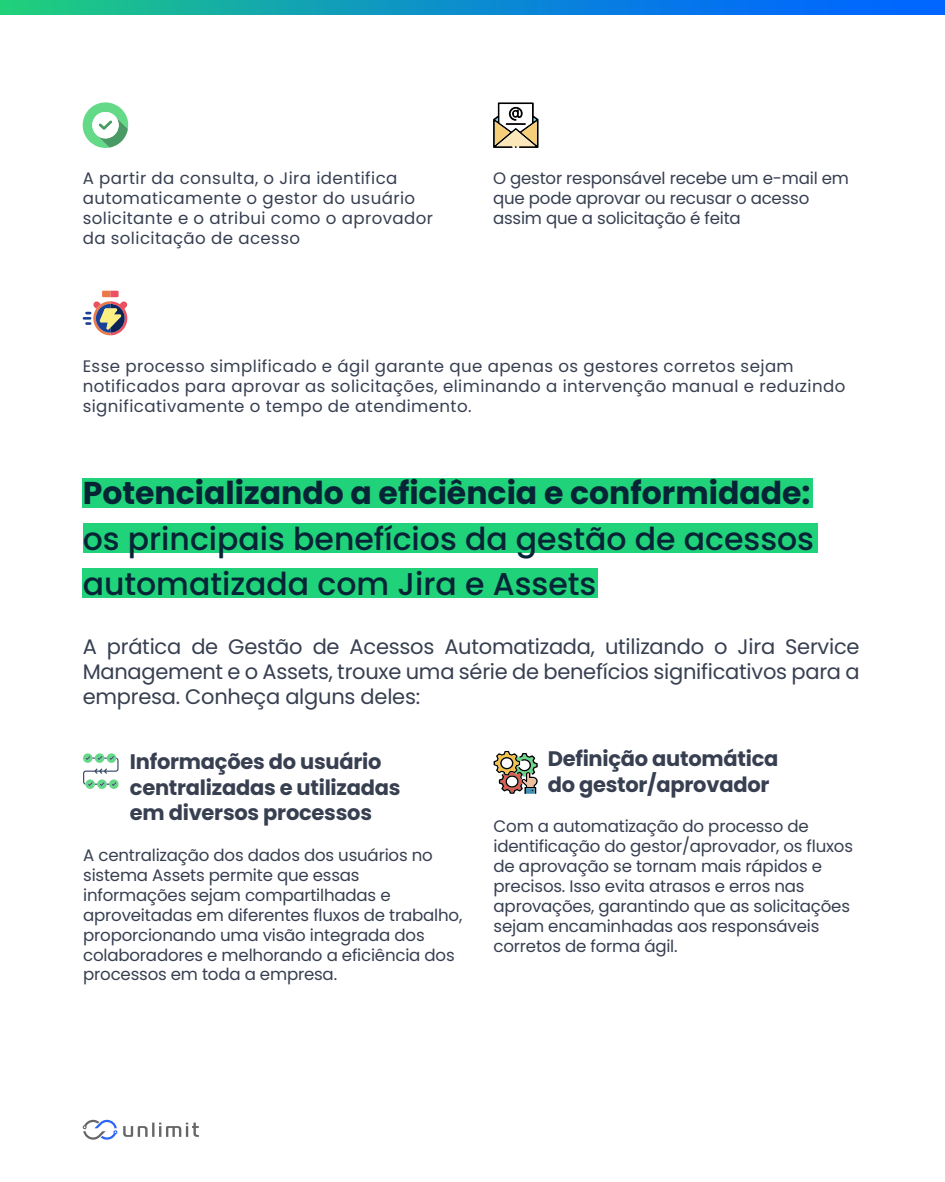
<style>
.page{position:relative;width:945px;height:1182px;background:#fff}
.page>*{position:absolute;margin:0;border:0;box-sizing:border-box;transform-origin:0 0}
.t1{font:500 31.5px/45.5px "Poppins";color:#062436}
.t2{font:700 31.5px "Poppins";color:#062436}
.t3{font:21px/25.2px "Poppins";letter-spacing:-.01em;color:#373f51;text-align:justify}
.t4{font:700 21px/25.2px "Poppins";letter-spacing:-.01em;color:#373f51}
.t5{font:16.62px/19.9px "Poppins";letter-spacing:-.01em;color:#373f51}
.t6{font:16.62px/19.9px "Poppins";letter-spacing:.025em;color:#373f51}
</style>
<div class="page">
<svg style="left:123px;top:1122px;width:76px;height:14px"></svg>
<svg style="left:83px;top:1119px;width:34px;height:20px"></svg>
<svg style="left:83px;top:102px;width:45px;height:46px"></svg>
<svg style="left:493px;top:102px;width:46px;height:46px"></svg>
<svg style="left:83px;top:290px;width:44px;height:45px"></svg>
<svg style="left:83px;top:753px;width:36px;height:36px"></svg>
<svg style="left:494px;top:750px;width:44px;height:43px"></svg>
<svg style="left:0;top:0;width:945px;height:15px;background:#0c91c8"></svg>
<div style="left:83px;top:478px;width:730px;height:30px;background:#20d279"></div>
<div style="left:83px;top:523px;width:735px;height:30px;background:#20d279"></div>
<div style="left:83px;top:568px;width:515px;height:30px;background:#20d279"></div>
<p class="t6" style="left:83px;top:168px;width:352px">A partir da consulta, o Jira identifica automaticamente o gestor do usuário solicitante e o atribui como o aprovador da solicitação de acesso</p>
<p class="t5" style="left:493px;top:168px;width:358px">O gestor responsável recebe um e-mail em que pode aprovar ou recusar o acesso assim que a solicitação é feita</p>
<p class="t6" style="left:83px;top:356px;width:764px">Esse processo simplificado e ágil garante que apenas os gestores corretos sejam notificados para aprovar as solicitações, eliminando a intervenção manual e reduzindo significativamente o tempo de atendimento.</p>
<h1 class="t2" style="left:83px;top:474px;width:729px">Potencializando a eficiência e conformidade:</h1>
<h1 class="t1" style="left:83px;top:516px;width:733px">os principais benefícios da gestão de acessos automatizada com Jira e Assets</h1>
<p class="t3" style="left:83px;top:634px;width:778px">A prática de Gestão de Acessos Automatizada, utilizando o Jira Service Management e o Assets, trouxe uma série de benefícios significativos para a empresa. Conheça alguns deles:</p>
<p class="t4" style="left:130px;top:749px;width:272px">Informações do usuário centralizadas e utilizadas em diversos processos</p>
<p class="t4" style="left:548px;top:746px;width:232px">Definição automática do gestor/aprovador</p>
<p class="t5" style="left:494px;top:816px;width:361px">Com a automatização do processo de identificação do gestor/aprovador, os fluxos de aprovação se tornam mais rápidos e precisos. Isso evita atrasos e erros nas aprovações, garantindo que as solicitações sejam encaminhadas aos responsáveis corretos de forma ágil.</p>
<p class="t5" style="left:83px;top:844px;width:381px">A centralização dos dados dos usuários no sistema Assets permite que essas informações sejam compartilhadas e aproveitadas em diferentes fluxos de trabalho, proporcionando uma visão integrada dos colaboradores e melhorando a eficiência dos processos em toda a empresa.</p>
</div>
